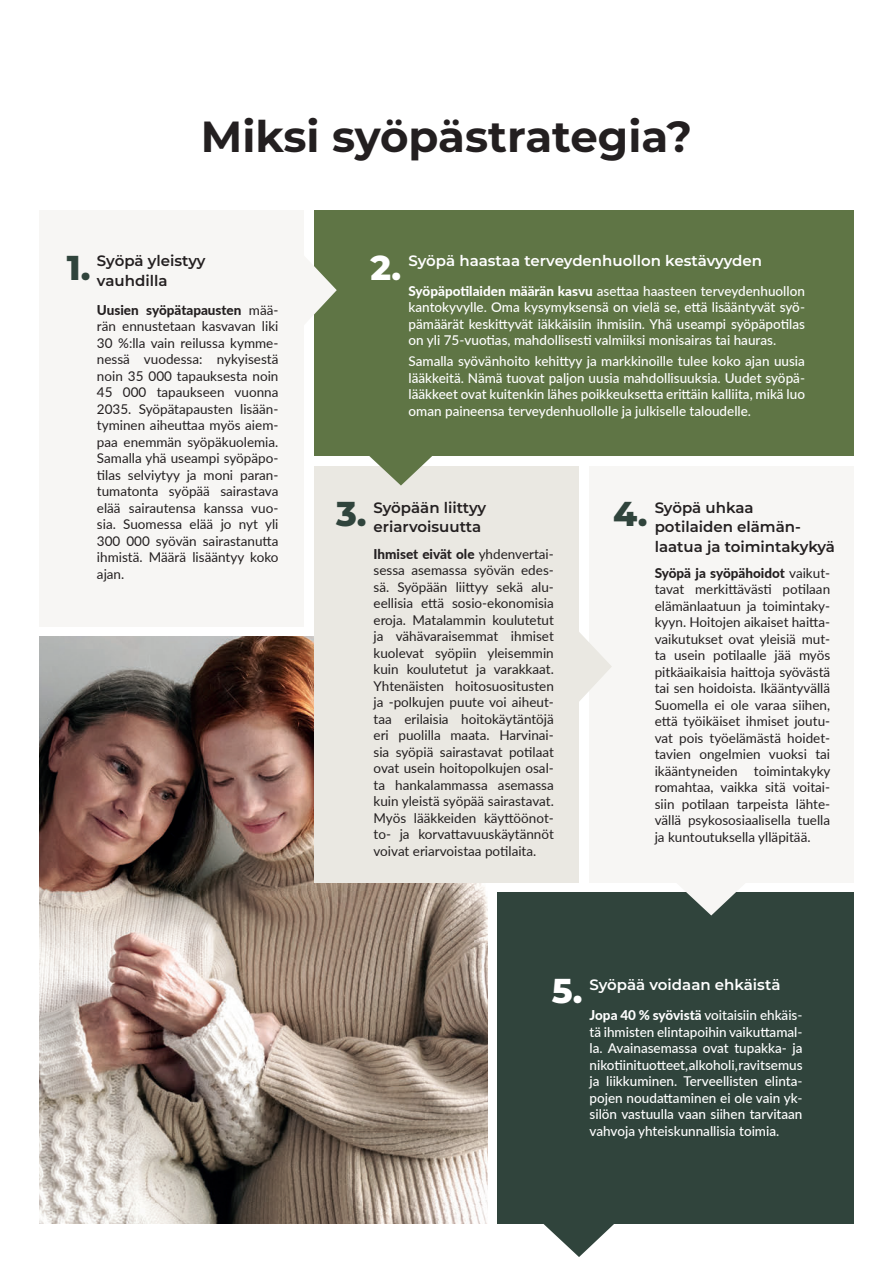
<style>
.page{position:relative;width:893px;height:1263px;background:#fff}
.page>*{position:absolute;margin:0;border:0;box-sizing:border-box;transform-origin:0 0}
.alaotsikko{font:700 43.5px "Montserrat";color:#231f20}
.Numerot{font:800 34.5px "Montserrat";color:#30443c}
.Numerot-2{font:800 34.5px "Montserrat";color:#fff}
.Väliotsikko{font:600 15px/19.5px "Montserrat";color:#231f20}
.Väliotsikko-2{font:600 15px "Montserrat";color:#fff}
.LEIPIS{font:13.5px/16.5px "Lato";color:#231f20;text-align:justify}
.LEIPIS-2{font:500 13.5px/16.5px "Lato";color:#fff;text-align:justify}
.s1{font-weight:800}
</style>
<div class="page">
<img style="left:39px;top:637px;width:448px;height:587px">
<div style="left:39px;top:210px;width:265px;height:416px;background:#f7f6f4"></div>
<div style="left:498px;top:893px;width:356px;height:331px;background:#30443c"></div>
<div style="left:314px;top:466px;width:265px;height:416px;background:#eae8e2"></div>
<div style="left:589px;top:466px;width:265px;height:416px;background:#f7f6f4"></div>
<div style="left:314px;top:210px;width:540px;height:245px;background:#5f7545"></div>
<svg style="left:304px;top:257px;width:33px;height:67px"></svg>
<svg style="left:579px;top:632px;width:33px;height:69px"></svg>
<svg style="left:365px;top:455px;width:71px;height:30px"></svg>
<svg style="left:676px;top:882px;width:70px;height:33px"></svg>
<svg style="left:544px;top:1224px;width:70px;height:33px"></svg>
<p class="alaotsikko" style="left:201px;top:105px;width:493px">Miksi syöpästrategia?</p>
<p class="Väliotsikko" style="left:97px;top:250px;width:110px">Syöpä yleistyy vauhdilla</p>
<p class="Numerot" style="left:67px;top:242px;width:25px">1.</p>
<p class="LEIPIS" style="left:97px;top:301px;width:183px"><span class="s1">Uusien syöpätapausten</span> mää&shy;rän ennustetaan kasvavan liki 30 %:lla vain reilussa kymme&shy;nessä vuodessa: nykyisestä noin 35 000 tapauksesta noin 45 000 tapaukseen vuonna 2035. Syöpätapausten lisään&shy;tyminen aiheuttaa myös aiem&shy;paa enemmän syöpäkuolemia.<br>Samalla yhä useampi syöpäpo&shy;tilas selviytyy ja moni paran&shy;tumatonta syöpää sairastava elää sairautensa kanssa vuo&shy;sia. Suomessa elää jo nyt yli 300 000 syövän sairastanutta ihmistä. Määrä lisääntyy koko ajan.</p>
<p class="Numerot-2" style="left:370px;top:242px;width:32px">2.</p>
<p class="Väliotsikko-2" style="left:409px;top:250px;width:355px">Syöpä haastaa terveydenhuollon kestävyyden</p>
<p class="LEIPIS-2" style="left:409px;top:282px;width:398px"><span class="s1">Syöpäpotilaiden määrän kasvu</span> asettaa haasteen terveydenhuollon kantokyvylle. Oma kysymyksensä on vielä se, että lisääntyvät syö&shy;pämäärät keskittyvät iäkkäisiin ihmisiin. Yhä useampi syöpäpotilas on yli 75-vuotias, mahdollisesti valmiiksi monisairas tai hauras.</p>
<p class="LEIPIS-2" style="left:409px;top:352px;width:398px">Samalla syövänhoito kehittyy ja markkinoille tulee koko ajan uusia lääkkeitä. Nämä tuovat paljon uusia mahdollisuuksia. Uudet syöpä&shy;lääkkeet ovat kuitenkin lähes poikkeuksetta erittäin kalliita, mikä luo oman paineensa terveydenhuollolle ja julkiselle taloudelle.</p>
<p class="Numerot" style="left:336px;top:488px;width:32px">3.</p>
<p class="Väliotsikko" style="left:373px;top:497px;width:114px">Syöpään liittyy eriarvoisuutta</p>
<p class="LEIPIS" style="left:374px;top:545px;width:182px"><span class="s1">Ihmiset eivät ole</span> yhdenvertai&shy;sessa asemassa syövän edes&shy;sä. Syöpään liittyy sekä alu&shy;eellisia että sosio-ekonomisia eroja. Matalammin koulutetut ja vähävaraisemmat ihmiset kuolevat syöpiin yleisemmin kuin koulutetut ja varakkaat.<br>Yhtenäisten hoitosuositusten ja -polkujen puute voi aiheut&shy;taa erilaisia hoitokäytäntöjä eri puolilla maata. Harvinai&shy;sia syöpiä sairastavat potilaat ovat usein hoitopolkujen osal&shy;ta hankalammassa asemassa kuin yleistä syöpää sairastavat.<br>Myös lääkkeiden käyttöönot&shy;to- ja korvattavuuskäytännöt voivat eriarvoistaa potilaita.</p>
<p class="Numerot" style="left:613px;top:489px;width:36px">4.</p>
<p class="Väliotsikko" style="left:655px;top:497px;width:182px">Syöpä uhkaa potilaiden elämän&shy;laatua ja toimintakykyä</p>
<p class="LEIPIS" style="left:655px;top:564px;width:177px"><span class="s1">Syöpä ja syöpähoidot</span> vaikut&shy;tavat merkittävästi potilaan elämänlaatuun ja toimintaky&shy;kyyn. Hoitojen aikaiset haitta&shy;vaikutukset ovat yleisiä mut&shy;ta usein potilaalle jää myös pitkäaikaisia haittoja syövästä tai sen hoidoista. Ikääntyvällä Suomella ei ole varaa siihen, että työikäiset ihmiset joutu&shy;vat pois työelämästä hoidet&shy;tavien ongelmien vuoksi tai ikääntyneiden toimintakyky romahtaa, vaikka sitä voitai&shy;siin potilaan tarpeista lähte&shy;vällä psykososiaalisella tuella ja kuntoutuksella ylläpitää.</p>
<p class="Numerot-2" style="left:552px;top:966px;width:32px">5.</p>
<p class="Väliotsikko-2" style="left:589px;top:974px;width:192px">Syöpää voidaan ehkäistä</p>
<p class="LEIPIS-2" style="left:590px;top:1006px;width:215px"><span class="s1">Jopa 40 % syövistä</span> voitaisiin ehkäis&shy;tä ihmisten elintapoihin vaikuttamal&shy;la. Avainasemassa ovat tupakka- ja nikotiinituotteet, alkoholi, ravitsemus ja liikkuminen. Terveellisten elinta&shy;pojen noudattaminen ei ole vain yk&shy;silön vastuulla vaan siihen tarvitaan vahvoja yhteiskunnallisia toimia.</p>
</div>
